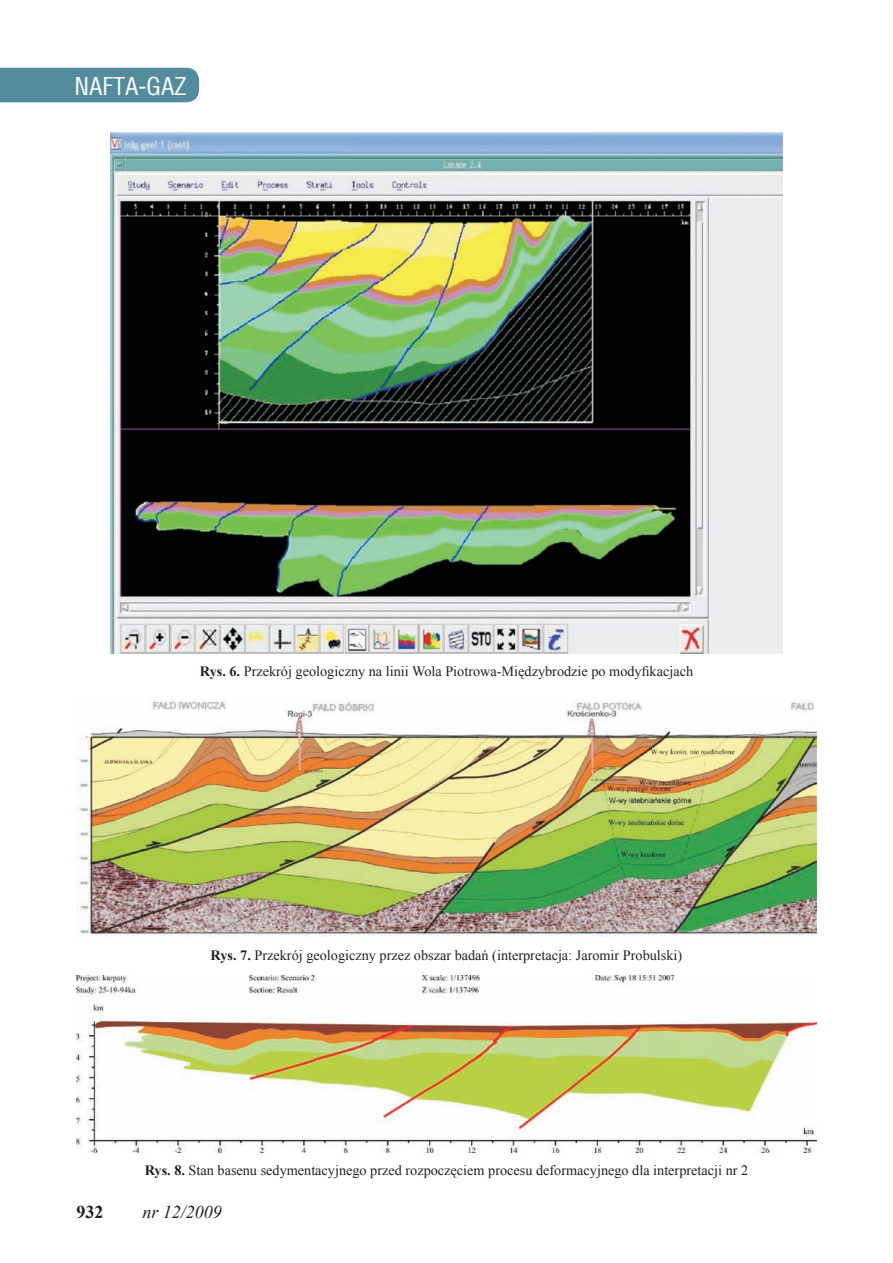
<style>
.page{position:relative;width:893px;height:1263px;background:#fff}
.page>*{position:absolute;margin:0;border:0;box-sizing:border-box;transform-origin:0 0}
.t1{font:24px "Switzerland Condensed";color:#fff}
.t2{font:italic 18px "Times New Roman";color:#231f20}
.t3{font:700 18px "Times New Roman";color:#231f20}
.t4{font:14.25px "Times New Roman";color:#231f20}
.s1{font-weight:700}
</style>
<div class="page">
<div style="left:0;top:68px;width:199px;height:34px;background:#548c9e"></div>
<img style="left:111px;top:132px;width:671px;height:522px">
<img style="left:77px;top:699px;width:739px;height:238px">
<img style="left:77px;top:975px;width:739px;height:177px">
<h1 class="t1" style="left:74px;top:71px;width:114px">NAFTA-GAZ</h1>
<p class="t4" style="left:200px;top:662px;width:495px"><span class="s1">Rys. 6.</span> Przekrój geologiczny na linii Wola Piotrowa-Międzybrodzie po modyfikacjach</p>
<p class="t4" style="left:211px;top:946px;width:473px"><span class="s1">Rys. 7.</span> Przekrój geologiczny przez obszar badań (interpretacja: Jaromir Probulski)</p>
<p class="t4" style="left:145px;top:1161px;width:605px"><span class="s1">Rys. 8.</span> Stan basenu sedymentacyjnego przed rozpoczęciem procesu deformacyjnego dla interpretacji nr 2</p>
<p class="t3" style="left:77px;top:1199px;width:28px">932</p>
<p class="t2" style="left:142px;top:1200px;width:81px">nr 12/2009</p>
</div>
